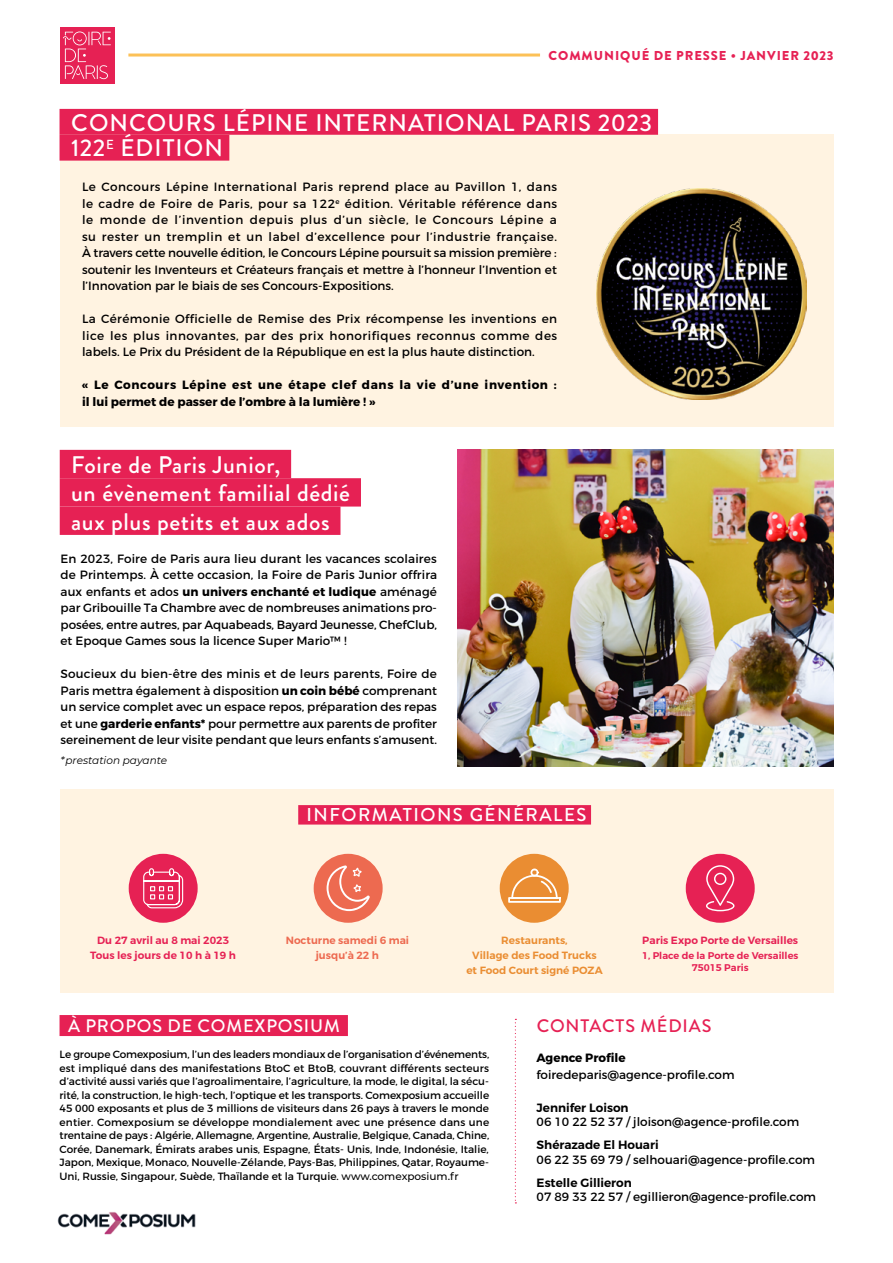
<style>
.page{position:relative;width:893px;height:1263px;background:#fff}
.page>*{position:absolute;margin:0;border:0;box-sizing:border-box;transform-origin:0 0}
.t1{font:500 24px/28.3px "Brandon Grotesque";letter-spacing:.025em;color:#fff}
.t2{font:500 24px/25.8px "Brandon Grotesque";letter-spacing:.045em;color:#fff}
.t3{font:500 18.6px "Brandon Grotesque";letter-spacing:.08em;color:#fff}
.t4{font:500 18.15px "Brandon Grotesque";letter-spacing:.045em;color:#fff}
.t5{font:500 18.15px "Brandon Grotesque";letter-spacing:.045em;color:#e62154}
.t6{font:900 12.9px "Brandon Grotesque";letter-spacing:.07em;color:#e62154}
.t7{font:12px/16.5px "Montserrat";color:#000;text-align:justify}
.t8{font:700 12px/16.5px "Montserrat";letter-spacing:.04em;color:#000}
.t9{font:600 12px "Montserrat";color:#000}
.t10{font:700 12px "Montserrat";color:#000}
.t11{font:10.5px/13.5px "Montserrat";color:#000;text-align:justify}
.t12{font:600 10.5px/15px "Montserrat";color:#e62154;text-align:center}
.t13{font:600 10.5px/15px "Montserrat";color:#ea8d32;text-align:center}
.t14{font:600 10.5px/15px "Montserrat";color:#ed6a50;text-align:center}
.t15{font:italic 10.5px "Montserrat";color:#000}
.t16{font:600 9.75px/12px "Montserrat";color:#e62154;text-align:center}
.s1{font-weight:700}
.s2{font-weight:500}
</style>
<div class="page">
<div style="left:60px;top:27px;width:55px;height:56px;background:#e62154"></div>
<svg style="left:63px;top:32px;width:48px;height:47px"></svg>
<hr style="left:128px;top:54px;width:412px;height:3px;background:#fcc157">
<div style="left:60px;top:134px;width:773px;height:292px;background:#fff3e1"></div>
<div style="left:60px;top:450px;width:231px;height:28px;background:#e62154"></div>
<div style="left:60px;top:478px;width:301px;height:28px;background:#e62154"></div>
<div style="left:60px;top:506px;width:280px;height:29px;background:#e62154"></div>
<img style="left:457px;top:450px;width:376px;height:317px">
<div style="left:60px;top:109px;width:598px;height:26px;background:#e62154"></div>
<div style="left:60px;top:135px;width:169px;height:26px;background:#e62154"></div>
<div style="left:60px;top:1015px;width:288px;height:21px;background:#e62154"></div>
<svg style="left:515px;top:1019px;width:1px;height:184px"></svg>
<img style="left:57px;top:1212px;width:139px;height:23px">
<div style="left:60px;top:790px;width:773px;height:203px;background:#fff3e1"></div>
<div style="left:298px;top:805px;width:293px;height:19px;background:#e62154"></div>
<div style="left:314px;top:854px;width:69px;height:69px;background:#ed6a50;border-radius:50%"></div>
<div style="left:500px;top:854px;width:69px;height:69px;background:#ea8d32;border-radius:50%"></div>
<div style="left:686px;top:854px;width:69px;height:69px;background:#e62154;border-radius:50%"></div>
<div style="left:129px;top:854px;width:69px;height:69px;background:#e62154;border-radius:50%"></div>
<svg style="left:143px;top:868px;width:41px;height:41px"></svg>
<svg style="left:327px;top:865px;width:43px;height:46px"></svg>
<svg style="left:508px;top:868px;width:53px;height:35px"></svg>
<svg style="left:706px;top:865px;width:28px;height:46px"></svg>
<img style="left:596px;top:189px;width:211px;height:210px">
<p class="t6" style="left:549px;top:46px;width:286px">COMMUNIQUÉ DE PRESSE • JANVIER 2023</p>
<h1 class="t2" style="left:71px;top:110px;width:583px">CONCOURS LÉPINE INTERNATIONAL PARIS 2023<br>122<sup>E</sup> ÉDITION</h1>
<p class="t7" style="left:82px;top:179px;width:476px">Le Concours Lépine International Paris reprend place au Pavillon 1, dans le cadre de Foire de Paris, pour sa 122<sup>e</sup> édition. Véritable référence dans le monde de l’invention depuis plus d’un siècle, le Concours Lépine a su rester un tremplin et un label d’excellence pour l’industrie française.<br>À travers cette nouvelle édition, le Concours Lépine poursuit sa mission première : soutenir les Inventeurs et Créateurs français et mettre à l’honneur l’Invention et l’Innovation par le biais de ses Concours-Expositions.</p>
<p class="t7" style="left:82px;top:311px;width:477px">La Cérémonie Officielle de Remise des Prix récompense les inventions en lice les plus innovantes, par des prix honorifiques reconnus comme des labels. Le Prix du Président de la République en est la plus haute distinction.</p>
<p class="t8" style="left:82px;top:377px;width:476px">« Le Concours Lépine est une étape clef dans la vie d’une invention : il lui permet de passer de l’ombre à la lumière ! »</p>
<h1 class="t1" style="left:71px;top:451px;width:280px">Foire de Paris Junior,<br>un évènement familial dédié aux plus petits et aux ados</h1>
<p class="t7" style="left:61px;top:550px;width:378px">En 2023, Foire de Paris aura lieu durant les vacances scolaires de Printemps. À cette occasion, la Foire de Paris Junior offrira aux enfants et ados <span class="s1">un univers enchanté et ludique</span> aménagé par Gribouille Ta Chambre avec de nombreuses animations pro&shy;posées, entre autres, par Aquabeads, Bayard Jeunesse, ChefClub, et Epoque Games sous la licence Super Mario™ !</p>
<p class="t7" style="left:61px;top:665px;width:378px">Soucieux du bien-être des minis et de leurs parents, Foire de Paris mettra également à disposition <span class="s1">un coin bébé</span> comprenant un service complet avec un espace repos, préparation des repas et une <span class="s1">garderie enfants*</span> pour permettre aux parents de profiter sereinement de leur visite pendant que leurs enfants s’amusent.</p>
<p class="t15" style="left:61px;top:753px;width:108px">*prestation payante</p>
<h2 class="t3" style="left:306px;top:802px;width:281px">INFORMATIONS GÉNÉRALES</h2>
<p class="t12" style="left:90px;top:933px;width:147px">Du 27 avril au 8 mai 2023<br>Tous les jours de 10 h à 19 h</p>
<p class="t14" style="left:286px;top:933px;width:125px">Nocturne samedi 6 mai jusqu’à 22 h</p>
<p class="t13" style="left:466px;top:933px;width:138px">Restaurants,<br>Village des Food Trucks et Food Court signé POZA</p>
<p class="t12" style="left:642px;top:933px;width:157px">Paris Expo Porte de Versailles</p>
<p class="t16" style="left:642px;top:950px;width:158px">1, Place de la Porte de Versailles<br>75015 Paris</p>
<h3 class="t4" style="left:68px;top:1013px;width:273px">À PROPOS DE COMEXPOSIUM</h3>
<p class="t11" style="left:60px;top:1048px;width:431px">Le groupe Comexposium, l’un des leaders mondiaux de l’organisation d’événements, est impliqué dans des manifestations BtoC et BtoB, couvrant différents secteurs d’activité aussi variés que l’agroalimentaire, l’agriculture, la mode, le digital, la sécu&shy;rité, la construction, le high-tech, l’optique et les transports. Comexposium accueille 45 000 exposants et plus de 3 millions de visiteurs dans 26 pays à travers le monde entier. Comexposium se développe mondialement avec une présence dans une trentaine de pays : Algérie, Allemagne, Argentine, Australie, Belgique, Canada, Chine, Corée, Danemark, Émirats arabes unis, Espagne, États- Unis, Inde, Indonésie, Italie, Japon, Mexique, Monaco, Nouvelle-Zélande, Pays-Bas, Philippines, Qatar, Royaume-Uni, Russie, Singapour, Suède, Thaïlande et la Turquie. <span class="s2">www.comexposium.fr</span></p>
<p class="t10" style="left:537px;top:1050px;width:91px">Agence Profile</p>
<h3 class="t5" style="left:537px;top:1013px;width:176px">CONTACTS MÉDIAS</h3>
<p class="t7" style="left:537px;top:1066px;width:199px">foiredeparis@agence-profile.com</p>
<p class="t9" style="left:537px;top:1100px;width:94px">Jennifer Loison</p>
<p class="t7" style="left:537px;top:1113px;width:264px">06 10 22 52 37 / jloison@agence-profile.com</p>
<p class="t9" style="left:537px;top:1137px;width:124px">Shérazade El Houari</p>
<p class="t7" style="left:537px;top:1151px;width:280px">06 22 35 69 79 / selhouari@agence-profile.com</p>
<p class="t9" style="left:537px;top:1175px;width:97px">Estelle Gillieron</p>
<p class="t7" style="left:537px;top:1188px;width:281px">07 89 33 22 57 / egillieron@agence-profile.com</p>
</div>
